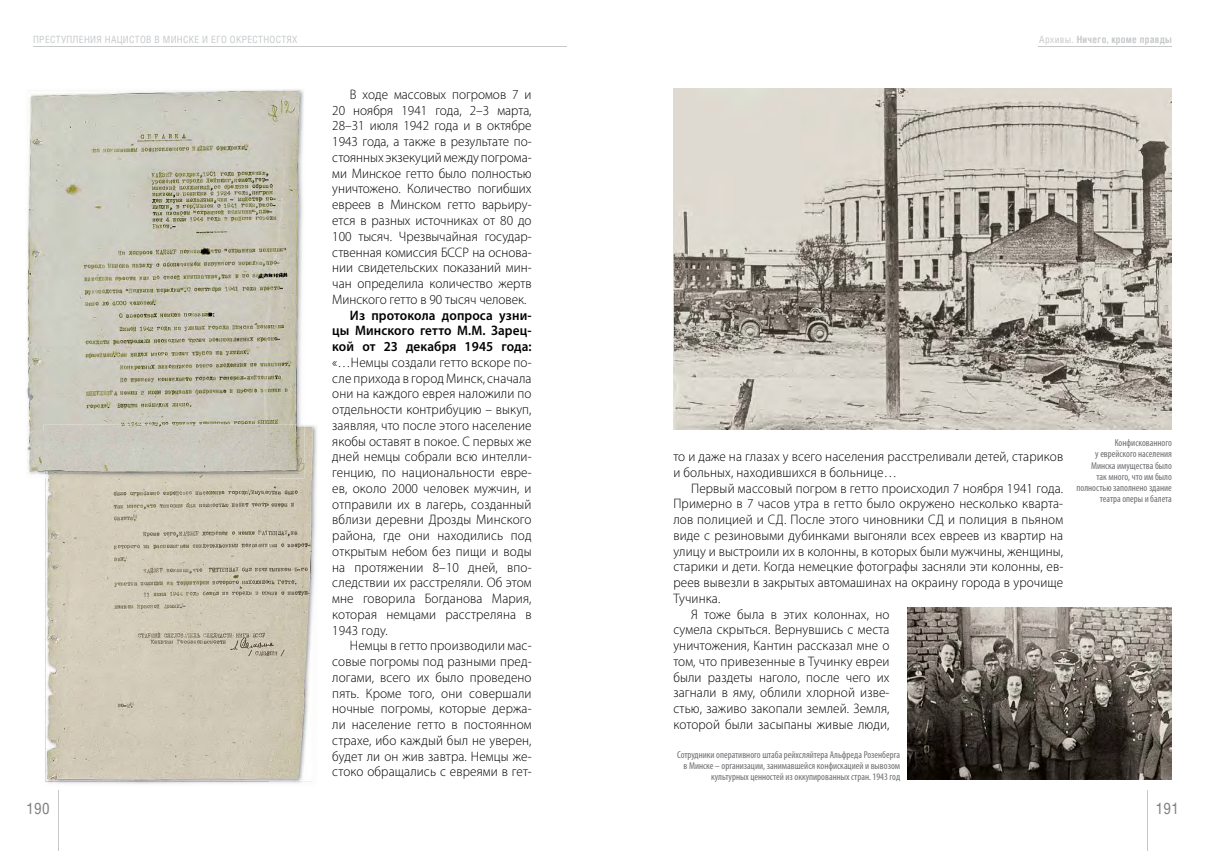
<style>
.page{position:relative;width:1205px;height:851px;background:#fff}
.page>*{position:absolute;margin:0;border:0;box-sizing:border-box;transform-origin:0 0}
.t1{font:15px "AG Letterica Condensed";letter-spacing:.02em;color:#808285}
.t2{font:300 13.75px/15.8px "Myriad Pro";letter-spacing:.01em;color:#000;text-align:justify;scale:.96 1}
.t3{font:600 13.75px/15.8px "Myriad Pro";letter-spacing:.01em;color:#000;text-align:justify;scale:.96 1}
.t4{font:condensed 10px/11.2px "Myriad Pro";color:#6d6e71;text-align:right}
.t5{font:10px "Helios Cond C";letter-spacing:.03em;color:#c6c8ca}
.t6{font:700 10px "Helios Cond C";letter-spacing:.03em;color:#c7c8ca}
.s1{font-weight:400}
</style>
<div class="page">
<hr style="left:33px;top:46px;width:534px;height:1px;background:#c6c8ca">
<hr style="left:1038px;top:46px;width:134px;height:1px;background:#c6c8ca">
<hr style="left:1147px;top:790px;width:1px;height:60px;background:#c6c8ca">
<hr style="left:58px;top:790px;width:1px;height:60px;background:#c6c8ca">
<img style="left:279px;top:425px;width:38px;height:358px">
<img style="left:45px;top:478px;width:37px;height:306px">
<img style="left:269px;top:427px;width:44px;height:354px">
<img style="left:46px;top:478px;width:223px;height:303px">
<img style="left:283px;top:89px;width:21px;height:42px">
<img style="left:300px;top:131px;width:3px;height:293px">
<img style="left:46px;top:427px;width:258px;height:51px">
<img style="left:27px;top:90px;width:273px;height:340px">
<img style="left:27px;top:430px;width:17px;height:43px">
<img style="left:44px;top:424px;width:256px;height:49px">
<img style="left:46px;top:427px;width:254px;height:46px">
<img style="left:673px;top:89px;width:499px;height:341px">
<img style="left:907px;top:607px;width:265px;height:172px">
<p class="t5" style="left:33px;top:33px;width:266px">ПРЕСТУПЛЕНИЯ НАЦИСТОВ В МИНСКЕ И ЕГО ОКРЕСТНОСТЯХ</p>
<p class="t2" style="left:332px;top:87px;width:209px;text-indent:18px">В ходе массовых погромов 7 и 20 ноября 1941 года, 2–3 марта, 28–31 июля 1942 года и в октябре 1943 года, а также в результате по&shy;стоянных экзекуций между погрома&shy;ми Минское гетто было полностью уничтожено. Количество погибших евреев в Минском гетто варьиру&shy;ется в разных источниках от 80 до 100 тысяч. Чрезвычайная государ&shy;ственная комиссия БССР на основа&shy;нии свидетельских показаний мин&shy;чан определила количество жертв Минского гетто в 90 тысяч человек.</p>
<p class="t3" style="left:332px;top:306px;width:209px;text-indent:18px">Из протокола допроса узни&shy;цы Минского гетто М.М. Зарец&shy;кой от 23 декабря 1945 года:</p>
<p class="t2" style="left:332px;top:354px;width:209px">«…Немцы создали гетто вскоре по&shy;сле прихода в город Минск, сначала они на каждого еврея наложили по отдельности контрибуцию – выкуп, заявляя, что после этого население якобы оставят в покое. С первых же дней немцы собрали всю интелли&shy;генцию, по национальности евре&shy;ев, около 2000 человек мужчин, и отправили их в лагерь, созданный вблизи деревни Дрозды Минского района, где они находились под открытым небом без пищи и воды на протяжении 8–10 дней, впо&shy;следствии их расстреляли. Об этом мне говорила Богданова Мария, которая немцами расстреляна в 1943 году.</p>
<p class="t2" style="left:332px;top:638px;width:209px;text-indent:18px">Немцы в гетто производили мас&shy;совые погромы под разными пред&shy;логами, всего их было проведено пять. Кроме того, они совершали ночные погромы, которые держа&shy;ли население гетто в постоянном страхе, ибо каждый был не уверен, будет ли он жив завтра. Немцы же&shy;стоко обращались с евреями в гет-</p>
<p class="t6" style="left:1039px;top:34px;width:134px"><span class="s1">Архивы.</span> Ничего, кроме правды</p>
<p class="t2" style="left:673px;top:448px;width:407px">то и даже на глазах у всего населения расстреливали детей, стариков и больных, находившихся в больнице…</p>
<p class="t2" style="left:691px;top:480px;width:389px">Первый массовый погром в гетто происходил 7 ноября 1941 года.</p>
<p class="t2" style="left:673px;top:496px;width:408px">Примерно в 7 часов утра в гетто было окружено несколько кварта-</p>
<p class="t2" style="left:673px;top:511px;width:407px">лов полицией и СД. После этого чиновники СД и полиция в пьяном</p>
<p class="t2" style="left:673px;top:527px;width:408px">виде с резиновыми дубинками выгоняли всех евреев из квартир на</p>
<p class="t2" style="left:673px;top:543px;width:407px">улицу и выстроили их в колонны, в которых были мужчины, женщины,</p>
<p class="t2" style="left:673px;top:559px;width:408px">старики и дети. Когда немецкие фотографы засняли эти колонны, ев-</p>
<p class="t2" style="left:673px;top:574px;width:407px">реев вывезли в закрытых автомашинах на окраину города в урочище</p>
<p class="t2" style="left:673px;top:590px;width:50px">Тучинка.</p>
<p class="t2" style="left:691px;top:606px;width:208px">Я тоже была в этих колоннах, но</p>
<p class="t2" style="left:673px;top:622px;width:227px">сумела скрыться. Вернувшись с места</p>
<p class="t2" style="left:673px;top:637px;width:227px">уничтожения, Кантин рассказал мне о</p>
<p class="t2" style="left:673px;top:653px;width:227px">том, что привезенные в Тучинку евреи</p>
<p class="t2" style="left:673px;top:669px;width:227px">были раздеты наголо, после чего их</p>
<p class="t2" style="left:673px;top:685px;width:227px">загнали в яму, облили хлорной изве-</p>
<p class="t2" style="left:673px;top:700px;width:227px">стью, заживо закопали землей. Земля,</p>
<p class="t2" style="left:673px;top:716px;width:227px">которой были засыпаны живые люди,</p>
<p class="t4" style="left:677px;top:748px;width:225px">Сотрудники оперативного штаба рейхсляйтера Альфреда Розенберга в Минске – организации, занимавшейся конфискацией и вывозом культурных ценностей из оккупированных стран. 1943 год</p>
<p class="t4" style="left:1076px;top:437px;width:97px">Конфискованного<br>у еврейского населения<br>Минска имущества было<br>так много, что им было полностью заполнено здание театра оперы и балета</p>
<p class="t1" style="left:26px;top:799px;width:25px">190</p>
<p class="t1" style="left:1156px;top:799px;width:25px">191</p>
</div>
